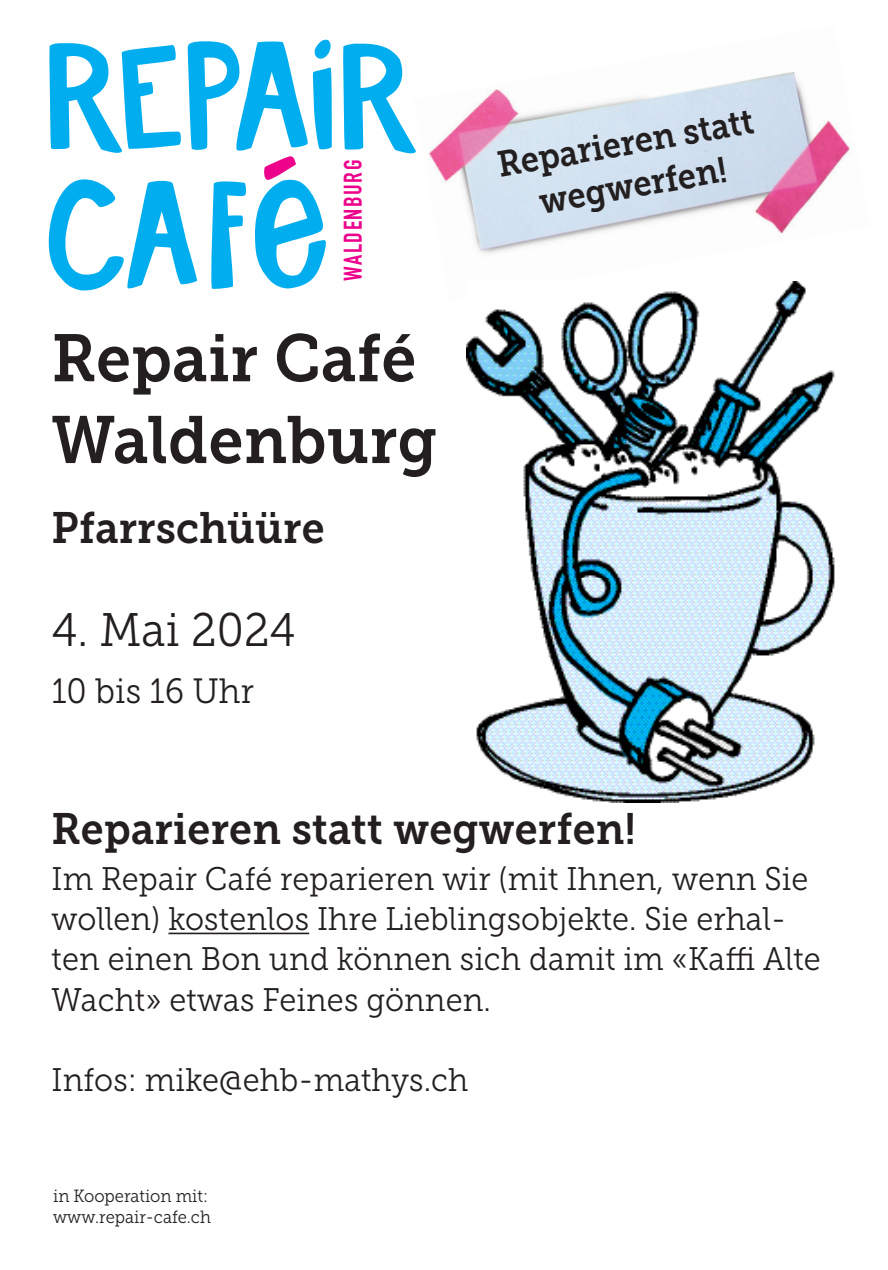
<style>
.page{position:relative;width:888px;height:1270px;background:#fff}
.page>*{position:absolute;margin:0;border:0;box-sizing:border-box;transform-origin:0 0}
.Text_gross{font:66.5px "Museo Slab 700";letter-spacing:.005em;color:#231f20;scale:.94 1}
.t1{font:46.9px "Museo Slab 300";letter-spacing:.005em;color:#231f20;scale:.94 1}
.Text_gross-2{font:43.75px "Museo Slab 700";letter-spacing:.005em;color:#231f20;scale:.94 1}
.Text_gross-3{font:36.05px/43.3px "Museo Slab 700";color:#231f20;text-align:center;scale:.9 1}
.t2{font:35px "Museo Slab 300";letter-spacing:.005em;color:#231f20;scale:.94 1}
.Lauftext{font:32.55px/40.2px "Museo Slab 300";letter-spacing:.005em;color:#231f20;scale:.94 1}
.t3{font:700 24.95px "DIN Condensed";letter-spacing:.065em;color:#ed028c}
.t4{font:17.6px "Museo Slab 300";color:#231f20;scale:.94 1}
</style>
<div class="page">
<img style="left:429px;top:71px;width:421px;height:183px">
<hr style="left:168px;top:933px;width:141px;height:1px;background:#231f20">
<img style="left:467px;top:281px;width:368px;height:522px">
<svg style="left:343px;top:43px;width:73px;height:110px"></svg>
<svg style="left:48px;top:40px;width:284px;height:251px"></svg>
<p class="t3" style="left:338px;top:281px;width:122px;rotate:-90deg">WALDENBURG</p>
<h1 class="Text_gross" style="left:52px;top:321px;width:390px">Repair Café</h1>
<p class="Text_gross" style="left:52px;top:402px;width:412px">Waldenburg</p>
<p class="Text_gross-2" style="left:52px;top:503px;width:292px">Pfarrschüüre</p>
<h2 class="t1" style="left:52px;top:605px;width:261px">4. Mai 2024</h2>
<p class="t2" style="left:52px;top:671px;width:217px">10 bis 16 Uhr</p>
<p class="Text_gross-3" style="left:494px;top:144px;width:289px;rotate:-10deg">Reparieren statt wegwerfen!</p>
<p class="Text_gross-2" style="left:52px;top:804px;width:623px">Reparieren statt wegwerfen!</p>
<p class="Lauftext" style="left:52px;top:859px;width:820px">Im Repair Café reparieren wir (mit Ihnen, wenn Sie wollen) kostenlos Ihre Lieblingsobjekte. Sie erhal&shy;ten einen Bon und können sich damit im «Kaffi Alte Wacht» etwas Feines gönnen.</p>
<p class="Lauftext" style="left:52px;top:1060px;width:445px">Infos: mike@ehb-mathys.ch</p>
<p class="t4" style="left:53px;top:1186px;width:166px">in Kooperation mit:</p>
<p class="t4" style="left:53px;top:1208px;width:169px">www.repair-cafe.ch</p>
</div>
